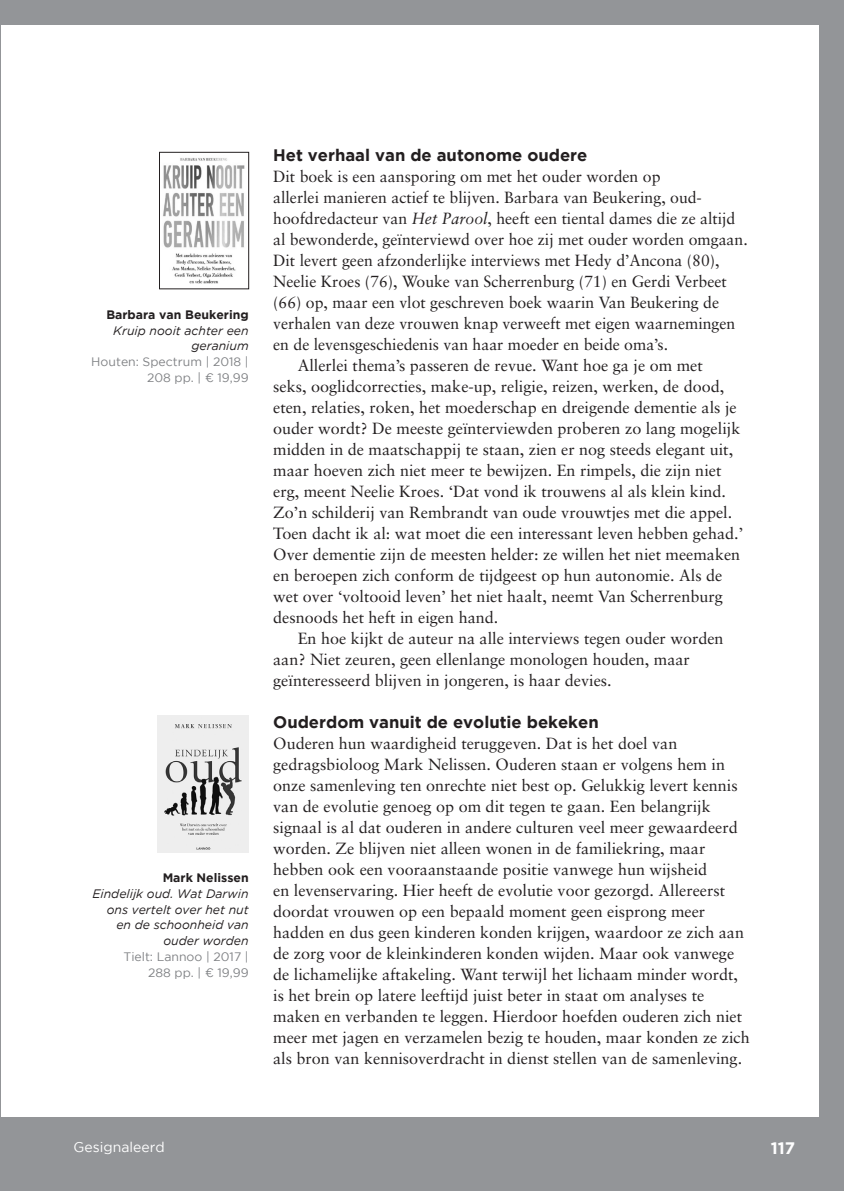
<style>
.page{position:relative;width:844px;height:1191px;background:#fff}
.page>*{position:absolute;margin:0;border:0;box-sizing:border-box;transform-origin:0 0}
.t1{font:700 16.62px "Gotham";color:#231f20}
.t2{font:700 16.62px "Gotham";color:#fff}
.t3{font:16.1px/21px "Sabon LT";color:#231f20}
.t4{font:14px "Gotham";color:#fff}
.t5{font:italic 12.25px/15.8px "Gotham";color:#231f20;text-align:right}
.t6{font:12.25px/15.8px "Gotham";color:#808285;text-align:right}
.t7{font:700 12.25px "Gotham";color:#231f20}
.s1{font-style:italic}
</style>
<div class="page">
<img style="left:163px;top:158px;width:82px;height:126px">
<div style="left:159px;top:152px;width:90px;height:137px;border:1px solid #231f20"></div>
<img style="left:157px;top:715px;width:91px;height:137px">
<div style="left:0;top:1117px;width:843px;height:74px;background:#939598"></div>
<div style="left:0;top:0;width:843px;height:24px;background:#939598"></div>
<div style="left:819px;top:0;width:24px;height:1191px;background:#939598"></div>
<hr style="left:0;top:0;width:1px;height:1191px;background:#939598">
<p class="t7" style="left:106px;top:307px;width:144px">Barbara van Beukering</p>
<p class="t5" style="left:113px;top:322px;width:137px">Kruip nooit achter een geranium</p>
<p class="t6" style="left:91px;top:354px;width:159px">Houten: Spectrum | 2018 |<br>208 pp. | ¤ 19,99</p>
<p class="t7" style="left:163px;top:870px;width:87px">Mark Nelissen</p>
<p class="t5" style="left:92px;top:885px;width:158px">Eindelijk oud. Wat Darwin ons vertelt over het nut en de schoonheid van ouder worden</p>
<p class="t6" style="left:123px;top:948px;width:127px">Tielt: Lannoo | 2017 |<br>288 pp. | ¤ 19,99</p>
<p class="t1" style="left:273px;top:146px;width:315px">Het verhaal van de autonome oudere</p>
<p class="t3" style="left:273px;top:166px;width:388px">Dit boek is een aansporing om met het ouder worden op</p>
<p class="t3" style="left:273px;top:187px;width:430px">allerlei manieren actief te blijven. Barbara van Beukering, oud-</p>
<p class="t3" style="left:273px;top:208px;width:463px">hoofdredacteur van <span class="s1">Het Parool</span>, heeft een tiental dames die ze altijd</p>
<p class="t3" style="left:273px;top:229px;width:476px">al bewonderde, geïnterviewd over hoe zij met ouder worden omgaan.</p>
<p class="t3" style="left:273px;top:250px;width:447px">Dit levert geen afzonderlijke interviews met Hedy d’Ancona (80),</p>
<p class="t3" style="left:273px;top:271px;width:455px">Neelie Kroes (76), Wouke van Scherrenburg (71) en Gerdi Verbeet</p>
<p class="t3" style="left:273px;top:292px;width:447px">(66) op, maar een vlot geschreven boek waarin Van Beukering de</p>
<p class="t3" style="left:273px;top:313px;width:463px">verhalen van deze vrouwen knap verweeft met eigen waarnemingen</p>
<p class="t3" style="left:273px;top:334px;width:396px">en de levensgeschiedenis van haar moeder en beide oma’s.</p>
<p class="t3" style="left:297px;top:355px;width:406px">Allerlei thema’s passeren de revue. Want hoe ga je om met</p>
<p class="t3" style="left:273px;top:376px;width:452px">seks, ooglidcorrecties, make-up, religie, reizen, werken, de dood,</p>
<p class="t3" style="left:273px;top:397px;width:465px">eten, relaties, roken, het moederschap en dreigende dementie als je</p>
<p class="t3" style="left:273px;top:418px;width:468px">ouder wordt? De meeste geïnterviewden proberen zo lang mogelijk</p>
<p class="t3" style="left:273px;top:439px;width:461px">midden in de maatschappij te staan, zien er nog steeds elegant uit,</p>
<p class="t3" style="left:273px;top:460px;width:449px">maar hoeven zich niet meer te bewijzen. En rimpels, die zijn niet</p>
<p class="t3" style="left:273px;top:481px;width:454px">erg, meent Neelie Kroes. ‘Dat vond ik trouwens al als klein kind.</p>
<p class="t3" style="left:273px;top:502px;width:460px">Zo’n schilderij van Rembrandt van oude vrouwtjes met die appel.</p>
<p class="t3" style="left:273px;top:523px;width:471px">Toen dacht ik al: wat moet die een interessant leven hebben gehad.’</p>
<p class="t3" style="left:273px;top:544px;width:468px">Over dementie zijn de meesten helder: ze willen het niet meemaken</p>
<p class="t3" style="left:273px;top:565px;width:450px">en beroepen zich conform de tijdgeest op hun autonomie. Als de</p>
<p class="t3" style="left:273px;top:586px;width:451px">wet over ‘voltooid leven’ het niet haalt, neemt Van Scherrenburg</p>
<p class="t3" style="left:273px;top:607px;width:226px">desnoods het heft in eigen hand.</p>
<p class="t3" style="left:297px;top:628px;width:427px">En hoe kijkt de auteur na alle interviews tegen ouder worden</p>
<p class="t3" style="left:273px;top:649px;width:418px">aan? Niet zeuren, geen ellenlange monologen houden, maar</p>
<p class="t3" style="left:273px;top:670px;width:340px">geïnteresseerd blijven in jongeren, is haar devies.</p>
<p class="t1" style="left:273px;top:713px;width:327px">Ouderdom vanuit de evolutie bekeken</p>
<p class="t3" style="left:273px;top:733px;width:478px">Ouderen hun waardigheid teruggeven. Dat is het doel van gedragsbioloog Mark Nelissen. Ouderen staan er volgens hem in onze samenleving ten onrechte niet best op. Gelukkig levert kennis van de evolutie genoeg op om dit tegen te gaan. Een belangrijk signaal is al dat ouderen in andere culturen veel meer gewaardeerd worden. Ze blijven niet alleen wonen in de familiekring, maar hebben ook een vooraanstaande positie vanwege hun wijsheid<br>en levenservaring. Hier heeft de evolutie voor gezorgd. Allereerst doordat vrouwen op een bepaald moment geen eisprong meer hadden en dus geen kinderen konden krijgen, waardoor ze zich aan de zorg voor de kleinkinderen konden wijden. Maar ook vanwege de lichamelijke aftakeling. Want terwijl het lichaam minder wordt, is het brein op latere leeftijd juist beter in staat om analyses te maken en verbanden te leggen. Hierdoor hoefden ouderen zich niet meer met jagen en verzamelen bezig te houden, maar konden ze zich als bron van kennisoverdracht in dienst stellen van de samenleving.</p>
<p class="t4" style="left:73px;top:1138px;width:93px">Gesignaleerd</p>
<p class="t2" style="left:770px;top:1138px;width:26px">117</p>
</div>
